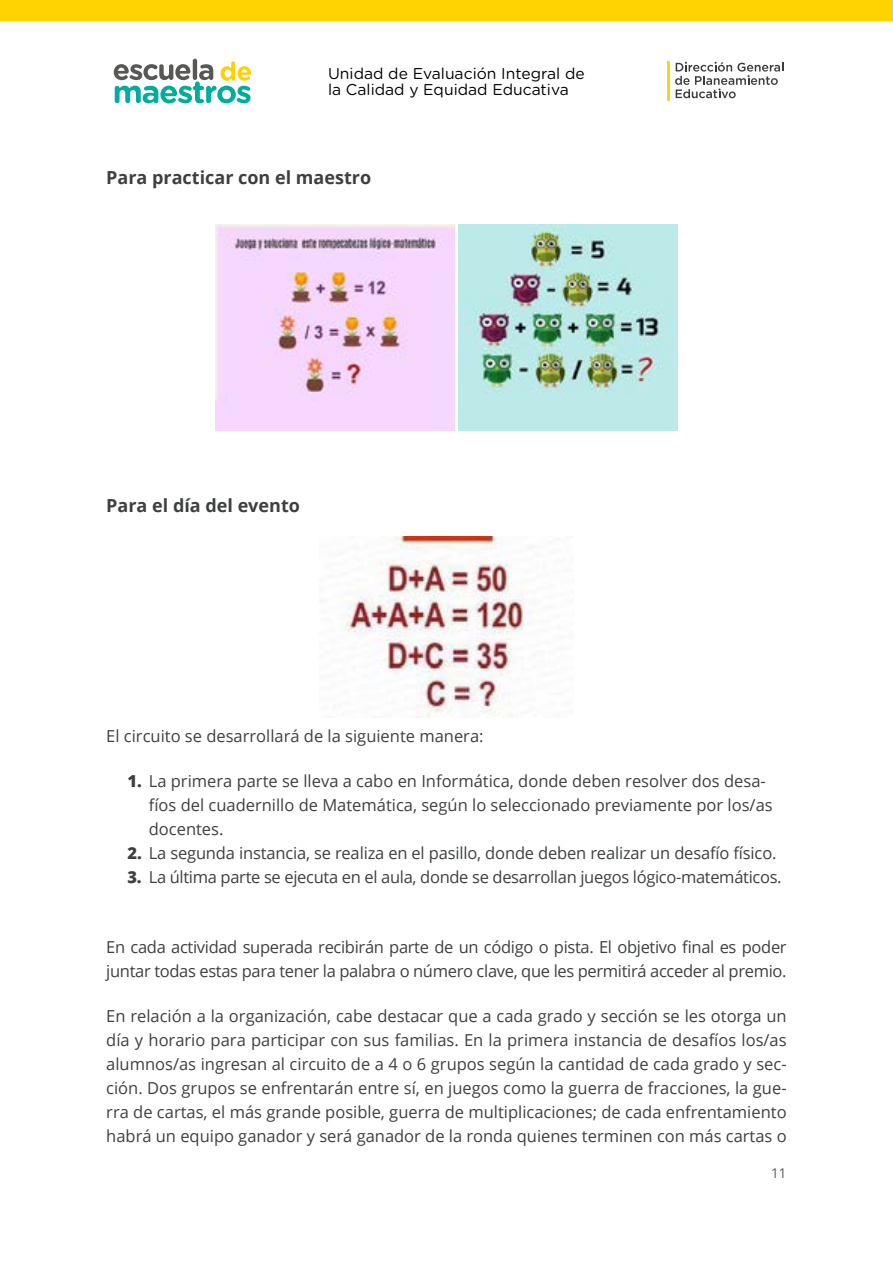
<style>
.page{position:relative;width:893px;height:1263px;background:#fff}
.page>*{position:absolute;margin:0;border:0;box-sizing:border-box;transform-origin:0 0}
.t1{font:700 18px "Open Sans";color:#3e4040}
.t2{font:16.5px/24px "Open Sans";letter-spacing:-.01em;color:#3e4040}
.t3{font:15.6px/16.2px "Gotham Rounded";color:#000}
.t4{font:13.5px "Open Sans";color:#5a5c5c}
.s1{font-weight:800}
</style>
<div class="page">
<div style="left:0;top:0;width:893px;height:21px;background:#ffd300"></div>
<hr style="left:193px;top:59px;width:4px;height:21px;background:#575756;border-radius:2px">
<svg style="left:114px;top:61px;width:137px;height:42px"></svg>
<hr style="left:668px;top:61px;width:2px;height:40px;background:#fdd315">
<svg style="left:675px;top:62px;width:108px;height:36px"></svg>
<img style="left:216px;top:225px;width:239px;height:205px">
<img style="left:458px;top:225px;width:219px;height:205px">
<img style="left:344px;top:536px;width:192px;height:182px">
<p class="t3" style="left:328px;top:64px;width:258px">Unidad de Evaluación Integral de la Calidad y Equidad Educativa</p>
<p class="t1" style="left:106px;top:165px;width:266px">Para practicar con el maestro</p>
<p class="t1" style="left:106px;top:492px;width:195px">Para el día del evento</p>
<p class="t2" style="left:106px;top:723px;width:379px">El circuito se desarrollará de la siguiente manera:</p>
<p class="t2" style="left:149px;top:769px;width:625px;text-indent:-21px"><span class="s1">1.</span> La primera parte se lleva a cabo en Informática, donde deben resolver dos desa&shy;fíos del cuadernillo de Matemática, según lo seleccionado previamente por los/as docentes.</p>
<p class="t2" style="left:128px;top:841px;width:650px"><span class="s1">2.</span> La segunda instancia, se realiza en el pasillo, donde deben realizar un desafío físico.</p>
<p class="t2" style="left:128px;top:865px;width:655px"><span class="s1">3.</span> La última parte se ejecuta en el aula, donde se desarrollan juegos lógico-matemáticos.</p>
<p class="t2" style="left:106px;top:934px;width:682px">En cada actividad superada recibirán parte de un código o pista. El objetivo final es poder juntar todas estas para tener la palabra o número clave, que les permitirá acceder al premio.</p>
<p class="t2" style="left:106px;top:1003px;width:682px;text-align:justify">En relación a la organización, cabe destacar que a cada grado y sección se les otorga un día y horario para participar con sus familias. En la primera instancia de desafíos los/as alumnos/as ingresan al circuito de a 4 o 6 grupos según la cantidad de cada grado y sec&shy;ción. Dos grupos se enfrentarán entre sí, en juegos como la guerra de fracciones, la gue&shy;rra de cartas, el más grande posible, guerra de multiplicaciones; de cada enfrentamiento habrá un equipo ganador y será ganador de la ronda quienes terminen con más cartas o</p>
<p class="t4" style="left:771px;top:1163px;width:17px">11</p>
</div>
